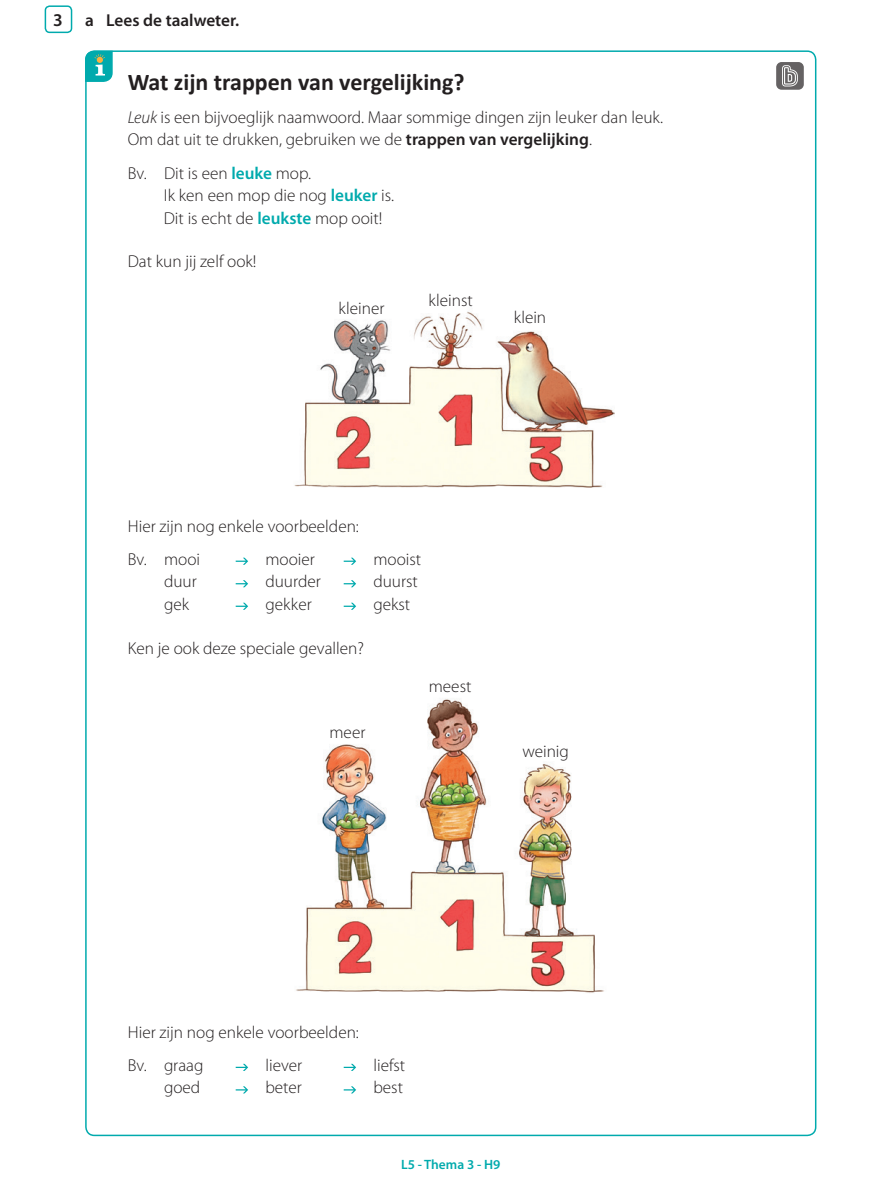
<style>
.page{position:relative;width:893px;height:1200px;background:#fff}
.page>*{position:absolute;margin:0;border:0;box-sizing:border-box;transform-origin:0 0}
.Spellingweter_Titel{font:700 24px "Calibri";color:#231f20}
.Opdrachtnummer{font:600 18px "Myriad Pro";color:#231f20}
.Body_11_5{font:300 17.25px "Myriad Pro";color:#231f20}
.Body_W_11_5{font:300 17.25px "Myriad Pro";color:#231f20}
.Body_w_half_11_5{font:300 17.25px "Myriad Pro";color:#231f20}
.Opdracht_abc_W{font:600 17.25px "Myriad Pro";color:#231f20}
.t1{font:600 13.5px "Myriad Pro";color:#00aaad}
.s1{font-style:italic}
.s2{font-weight:600}
.s3{font-weight:600;color:#00aaad}
</style>
<div class="page">
<svg style="left:85px;top:53px;width:28px;height:29px"></svg>
<img style="left:294px;top:311px;width:320px;height:176px">
<svg style="left:236px;top:557px;width:12px;height:7px"></svg>
<svg style="left:344px;top:557px;width:12px;height:7px"></svg>
<svg style="left:236px;top:580px;width:12px;height:7px"></svg>
<svg style="left:344px;top:580px;width:12px;height:7px"></svg>
<svg style="left:236px;top:602px;width:12px;height:7px"></svg>
<svg style="left:344px;top:602px;width:12px;height:7px"></svg>
<img style="left:296px;top:698px;width:308px;height:295px">
<svg style="left:236px;top:1063px;width:12px;height:7px"></svg>
<svg style="left:344px;top:1063px;width:12px;height:7px"></svg>
<svg style="left:236px;top:1086px;width:12px;height:7px"></svg>
<svg style="left:344px;top:1086px;width:12px;height:7px"></svg>
<div style="left:776px;top:62px;width:28px;height:28px;background:#656263;border-radius:5px"></div>
<svg style="left:782px;top:65px;width:16px;height:21px"></svg>
<div style="left:45px;top:5px;width:27px;height:28px;border:2px solid #00aaad;border-radius:4px"></div>
<p class="Opdrachtnummer" style="left:53px;top:10px;width:11px">3</p>
<p class="Opdracht_abc_W" style="left:85px;top:10px;width:156px">a Lees de taalweter.</p>
<p class="Spellingweter_Titel" style="left:128px;top:66px;width:338px">Wat zijn trappen van vergelijking?</p>
<p class="Body_11_5" style="left:128px;top:108px;width:537px"><span class="s1">Leuk</span> is een bijvoeglijk naamwoord. Maar sommige dingen zijn leuker dan leuk.</p>
<p class="Body_11_5" style="left:128px;top:130px;width:466px">Om dat uit te drukken, gebruiken we de <span class="s2">trappen van vergelijking</span>.</p>
<p class="Body_w_half_11_5" style="left:128px;top:163px;width:185px">Bv. Dit is een <span class="s3">leuke</span> mop.</p>
<p class="Body_11_5" style="left:164px;top:186px;width:232px">Ik ken een mop die nog <span class="s3">leuker</span> is.</p>
<p class="Body_11_5" style="left:164px;top:208px;width:220px">Dit is echt de <span class="s3">leukste</span> mop ooit!</p>
<p class="Body_W_11_5" style="left:128px;top:252px;width:130px">Dat kun jij zelf ook!</p>
<p class="Body_11_5" style="left:338px;top:298px;width:48px">kleiner</p>
<p class="Body_11_5" style="left:429px;top:291px;width:46px">kleinst</p>
<p class="Body_11_5" style="left:514px;top:308px;width:34px">klein</p>
<p class="Body_11_5" style="left:128px;top:516px;width:233px">Hier zijn nog enkele voorbeelden:</p>
<p class="Body_W_11_5" style="left:128px;top:549px;width:74px">Bv. mooi</p>
<p class="Body_W_11_5" style="left:265px;top:549px;width:51px">mooier</p>
<p class="Body_W_11_5" style="left:373px;top:549px;width:49px">mooist</p>
<p class="Body_W_11_5" style="left:164px;top:572px;width:34px">duur</p>
<p class="Body_W_11_5" style="left:265px;top:572px;width:57px">duurder</p>
<p class="Body_W_11_5" style="left:373px;top:572px;width:46px">duurst</p>
<p class="Body_W_11_5" style="left:164px;top:594px;width:27px">gek</p>
<p class="Body_W_11_5" style="left:265px;top:594px;width:48px">gekker</p>
<p class="Body_W_11_5" style="left:373px;top:594px;width:38px">gekst</p>
<p class="Body_W_11_5" style="left:128px;top:638px;width:238px">Ken je ook deze speciale gevallen?</p>
<p class="Body_11_5" style="left:429px;top:676px;width:44px">meest</p>
<p class="Body_11_5" style="left:329px;top:722px;width:37px">meer</p>
<p class="Body_11_5" style="left:522px;top:741px;width:48px">weinig</p>
<p class="Body_11_5" style="left:128px;top:1022px;width:233px">Hier zijn nog enkele voorbeelden:</p>
<p class="Body_W_11_5" style="left:128px;top:1055px;width:77px">Bv. graag</p>
<p class="Body_W_11_5" style="left:265px;top:1055px;width:38px">liever</p>
<p class="Body_W_11_5" style="left:373px;top:1055px;width:33px">liefst</p>
<p class="Body_W_11_5" style="left:164px;top:1077px;width:38px">goed</p>
<p class="Body_W_11_5" style="left:265px;top:1077px;width:38px">beter</p>
<p class="Body_W_11_5" style="left:373px;top:1077px;width:31px">best</p>
<p class="t1" style="left:401px;top:1156px;width:101px">L5 - Thema 3 - H9</p>
</div>
